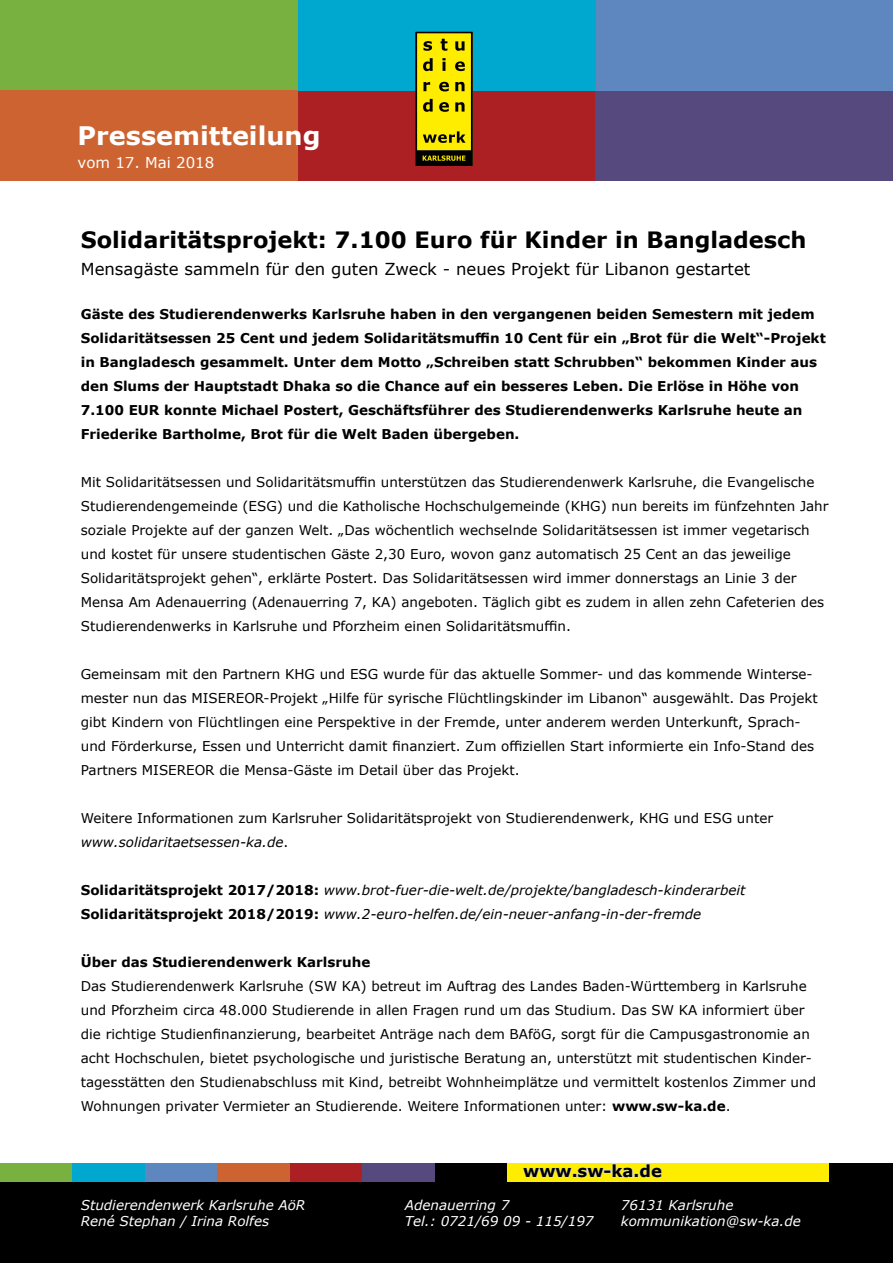
<style>
.page{position:relative;width:893px;height:1263px;background:#fff}
.page>*{position:absolute;margin:0;border:0;box-sizing:border-box;transform-origin:0 0}
.t1{font:700 25.5px "Verdana";color:#fff}
.t2{font:700 22.5px "Verdana";color:#000}
.t3{font:16.5px "Verdana";color:#000}
.t4{font:700 16.5px "Verdana";color:#000}
.t5{font:15px "Verdana";color:#fff}
.t6{font:13.5px/24px "Verdana";color:#000}
.t7{font:700 13.5px/24px "Verdana";color:#000}
.t8{font:italic 13.5px/24px "Verdana";color:#000}
.t9{font:italic 13.5px "Verdana";color:#fff}
.s1{font-style:italic}
.s2{font-weight:700;font-style:normal}
.s3{font-weight:700}
</style>
<div class="page">
<div style="left:298px;top:90px;width:297px;height:90px;background:#ac2023"></div>
<div style="left:595px;top:90px;width:298px;height:90px;background:#56497e"></div>
<div style="left:0;top:0;width:298px;height:90px;background:#78b140"></div>
<div style="left:595px;top:0;width:298px;height:90px;background:#5e87bf"></div>
<div style="left:298px;top:0;width:297px;height:90px;background:#00a8cf"></div>
<div style="left:0;top:90px;width:298px;height:90px;background:#cd6331"></div>
<svg style="left:415px;top:32px;width:58px;height:134px;background:#b6a900"></svg>
<div style="left:0;top:1163px;width:893px;height:100px;background:#000"></div>
<div style="left:145px;top:1163px;width:72px;height:18px;background:#5e87bf"></div>
<div style="left:0;top:1163px;width:72px;height:18px;background:#78b140"></div>
<div style="left:507px;top:1163px;width:322px;height:18px;background:#ffed00"></div>
<div style="left:72px;top:1163px;width:73px;height:18px;background:#00a8cf"></div>
<div style="left:217px;top:1163px;width:73px;height:18px;background:#cd6331"></div>
<div style="left:290px;top:1163px;width:72px;height:18px;background:#ac2023"></div>
<div style="left:362px;top:1163px;width:73px;height:18px;background:#56497e"></div>
<svg style="left:523px;top:1163px;width:139px;height:15px"></svg>
<h1 class="t1" style="left:78px;top:118px;width:244px">Pressemitteilung</h1>
<p class="t5" style="left:78px;top:152px;width:138px">vom 17. Mai 2018</p>
<h2 class="t2" style="left:81px;top:224px;width:727px">Solidaritätsprojekt: 7.100 Euro für Kinder in Bangladesch</h2>
<p class="t3" style="left:81px;top:258px;width:671px">Mensagäste sammeln für den guten Zweck - neues Projekt für Libanon gestartet</p>
<p class="t7" style="left:81px;top:301px;width:746px">Gäste des Studierendenwerks Karlsruhe haben in den vergangenen beiden Semestern mit jedem Solidaritätsessen 25 Cent und jedem Solidaritätsmuffin 10 Cent für ein „Brot für die Welt“-Projekt in Bangladesch gesammelt. Unter dem Motto „Schreiben statt Schrubben“ bekommen Kinder aus den Slums der Hauptstadt Dhaka so die Chance auf ein besseres Leben. Die Erlöse in Höhe von 7.100 EUR konnte Michael Postert, Geschäftsführer des Studierendenwerks Karlsruhe heute an Friederike Bartholme, Brot für die Welt Baden übergeben.</p>
<p class="t6" style="left:81px;top:470px;width:749px">Mit Solidaritätsessen und Solidaritätsmuffin unterstützen das Studierendenwerk Karlsruhe, die Evangelische Studierendengemeinde (ESG) und die Katholische Hochschulgemeinde (KHG) nun bereits im fünfzehnten Jahr soziale Projekte auf der ganzen Welt. „Das wöchentlich wechselnde Solidaritätsessen ist immer vegetarisch und kostet für unsere studentischen Gäste 2,30 Euro, wovon ganz automatisch 25 Cent an das jeweilige Solidaritätsprojekt gehen“, erklärte Postert. Das Solidaritätsessen wird immer donnerstags an Linie 3 der Mensa Am Adenauerring (Adenauerring 7, KA) angeboten. Täglich gibt es zudem in allen zehn Cafeterien des Studierendenwerks in Karlsruhe und Pforzheim einen Solidaritätsmuffin.</p>
<p class="t6" style="left:81px;top:662px;width:738px">Gemeinsam mit den Partnern KHG und ESG wurde für das aktuelle Sommer- und das kommende Winterse&shy;mester nun das MISEREOR-Projekt „Hilfe für syrische Flüchtlingskinder im Libanon“ ausgewählt. Das Projekt gibt Kindern von Flüchtlingen eine Perspektive in der Fremde, unter anderem werden Unterkunft, Sprach&shy;und Förderkurse, Essen und Unterricht damit finanziert. Zum offiziellen Start informierte ein Info-Stand des Partners MISEREOR die Mensa-Gäste im Detail über das Projekt.</p>
<p class="t6" style="left:81px;top:806px;width:694px">Weitere Informationen zum Karlsruher Solidaritätsprojekt von Studierendenwerk, KHG und ESG unter <span class="s1">www.solidaritaetsessen-ka.de</span>.</p>
<p class="t8" style="left:81px;top:878px;width:666px"><span class="s2">Solidaritätsprojekt 2017/2018:</span> www.brot-fuer-die-welt.de/projekte/bangladesch-kinderarbeit<br><span class="s2">Solidaritätsprojekt 2018/2019:</span> www.2-euro-helfen.de/ein-neuer-anfang-in-der-fremde</p>
<p class="t7" style="left:81px;top:949px;width:291px">Über das Studierendenwerk Karlsruhe</p>
<p class="t6" style="left:81px;top:974px;width:737px">Das Studierendenwerk Karlsruhe (SW KA) betreut im Auftrag des Landes Baden-Württemberg in Karlsruhe und Pforzheim circa 48.000 Studierende in allen Fragen rund um das Studium. Das SW KA informiert über die richtige Studienfinanzierung, bearbeitet Anträge nach dem BAföG, sorgt für die Campusgastronomie an acht Hochschulen, bietet psychologische und juristische Beratung an, unterstützt mit studentischen Kinder&shy;tagesstätten den Studienabschluss mit Kind, betreibt Wohnheimplätze und vermittelt kostenlos Zimmer und Wohnungen privater Vermieter an Studierende. Weitere Informationen unter: <span class="s3">www.sw-ka.de</span>.</p>
<p class="t4" style="left:523px;top:1159px;width:140px">www.sw-ka.de</p>
<p class="t9" style="left:81px;top:1195px;width:226px">Studierendenwerk Karlsruhe AöR</p>
<p class="t9" style="left:405px;top:1195px;width:106px">Adenauerring 7</p>
<p class="t9" style="left:621px;top:1195px;width:114px">76131 Karlsruhe</p>
<p class="t9" style="left:81px;top:1212px;width:190px">René Stephan / Irina Rolfes</p>
<p class="t9" style="left:405px;top:1212px;width:190px">Tel.: 0721/69 09 - 115/197</p>
<p class="t9" style="left:621px;top:1212px;width:182px">kommunikation@sw-ka.de</p>
</div>
